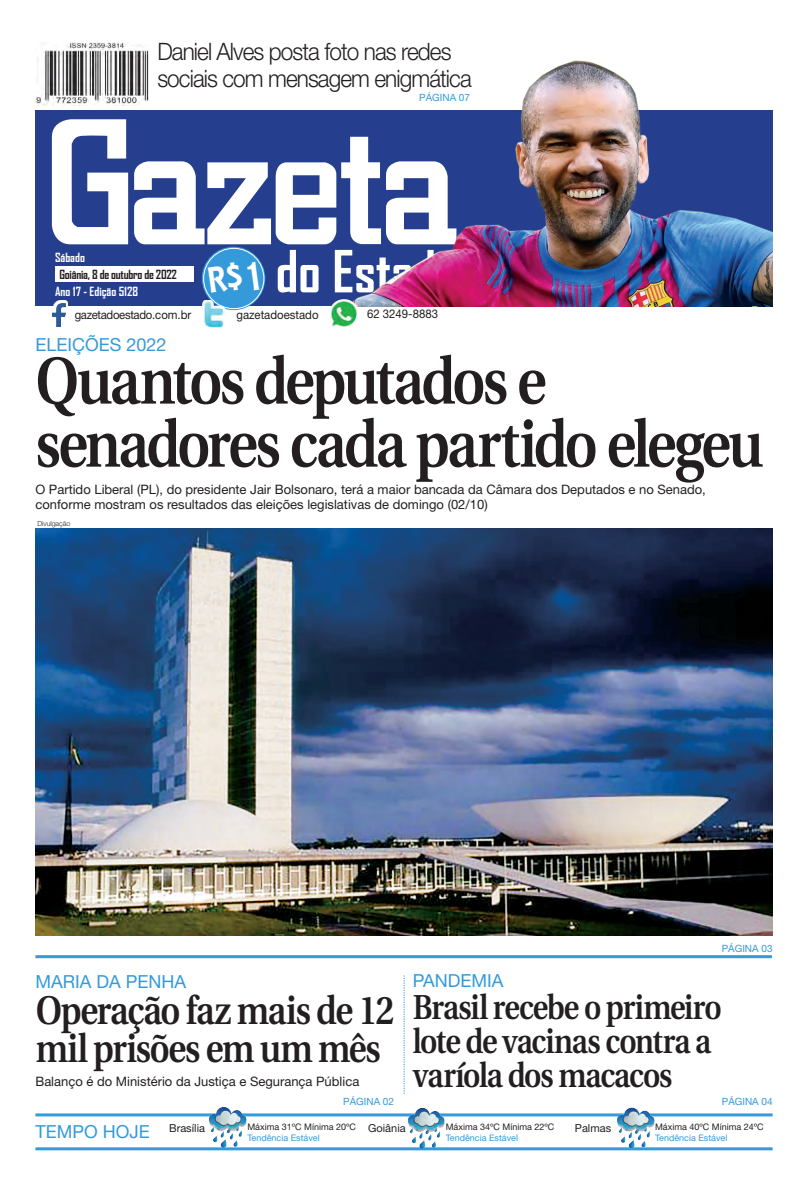
<style>
.page{position:relative;width:808px;height:1191px;background:#fff}
.page>*{position:absolute;margin:0;border:0;box-sizing:border-box;transform-origin:0 0}
.Manchete{font:600 66px/63px "Utopia";letter-spacing:-.05em;color:#231f20;scale:.86 1}
.t1{font:700 55.6px "Agency FB";color:#fff}
.Manchete-2{font:600 39.8px/38.2px "Utopia";letter-spacing:-.035em;color:#231f20;scale:.86 1}
.Manchete-3{font:600 34.6px/34px "Utopia";letter-spacing:-.035em;color:#231f20;scale:.86 1}
.t2{font:300 24px/27px "Helvetica Neue";letter-spacing:-.04em;color:#231f20;scale:.94 1}
.Retranca{font:18px "Helvetica Neue";color:#349ada}
.Legenda{font:13px "Helvetica Neue";color:#231f20}
.t3{font:700 12.1px "Agency FB";letter-spacing:-.02em;color:#231f20}
.t4{font:700 12.1px "Agency FB";color:#fff}
.t5{font:12px "Helvetica Neue";color:#231f20;scale:.95 1}
.t6{font:12px "Helvetica Neue";letter-spacing:-.03em;color:#231f20;scale:.95 1}
.Legenda-2{font:11px "Helvetica Neue";color:#231f20}
.Retranca-2{font:10px "Helvetica Neue";color:#349ada}
.Legenda-3{font:9px "Helvetica Neue";color:#231f20}
.Legenda-4{font:9px "Helvetica Neue";color:#349ada}
.Crédito_Fotógrafo{font:300 7px "Helvetica Neue";color:#231f20}
</style>
<div class="page">
<hr style="left:35px;top:1113px;width:738px;height:3px;background:#349ada">
<hr style="left:35px;top:1147px;width:738px;height:3px;background:#349ada">
<img style="left:408px;top:1108px;width:38px;height:41px">
<img style="left:209px;top:1108px;width:38px;height:40px">
<img style="left:617px;top:1108px;width:38px;height:40px">
<div style="left:35px;top:110px;width:737px;height:196px;background:#253f8e"></div>
<svg style="left:52px;top:119px;width:76px;height:125px"></svg>
<svg style="left:134px;top:161px;width:169px;height:83px"></svg>
<div style="left:55px;top:266px;width:138px;height:15px;background:#fff"></div>
<svg style="left:55px;top:300px;width:13px;height:27px"></svg>
<img style="left:52px;top:303px;width:13px;height:23px">
<svg style="left:202px;top:247px;width:63px;height:63px"></svg>
<div style="left:203px;top:248px;width:61px;height:61px;border:1px solid #fff;border-radius:50%"></div>
<img style="left:202px;top:300px;width:23px;height:29px">
<img style="left:303px;top:60px;width:469px;height:246px">
<img style="left:35px;top:43px;width:113px;height:63px">
<hr style="left:35px;top:955px;width:737px;height:3px;background:#349ada">
<div style="left:157px;top:41px;width:316px;height:52px;background:#fff"></div>
<div style="left:419px;top:91px;width:52px;height:12px;background:#fff"></div>
<img style="left:329px;top:299px;width:30px;height:28px">
<img style="left:35px;top:528px;width:737px;height:407px">
<svg style="left:404px;top:975px;width:1px;height:118px"></svg>
<div style="left:208px;top:262px;width:51px;height:31px;background:#349ada"></div>
<p class="t2" style="left:157px;top:37px;width:336px">Daniel Alves posta foto nas redes sociais com mensagem enigmática</p>
<p class="Retranca-2" style="left:419px;top:92px;width:52px">PÁGINA 07</p>
<p class="t4" style="left:55px;top:250px;width:31px">Sábado</p>
<p class="t3" style="left:59px;top:267px;width:119px">Goiânia, 8 de outubro de 2022</p>
<p class="t4" style="left:55px;top:283px;width:85px">Ano 17 - Edição 5128</p>
<p class="t1" style="left:276px;top:237px;width:184px">do Estado</p>
<p class="t6" style="left:75px;top:307px;width:124px">gazetadoestado.com.br</p>
<p class="t5" style="left:236px;top:308px;width:88px">gazetadoestado</p>
<p class="t5" style="left:367px;top:307px;width:76px">62 3249-8883</p>
<p class="Retranca" style="left:35px;top:333px;width:133px">ELEIÇÕES 2022</p>
<p class="Manchete" style="left:35px;top:350px;width:848px">Quantos deputados e senadores cada partido elegeu</p>
<p class="Legenda" style="left:35px;top:481px;width:672px">O Partido Liberal (PL), do presidente Jair Bolsonaro, terá a maior bancada da Câmara dos Deputados e no Senado,</p>
<p class="Legenda" style="left:35px;top:496px;width:454px">conforme mostram os resultados das eleições legislativas de domingo (02/10)</p>
<p class="Crédito_Fotógrafo" style="left:37px;top:519px;width:35px">Divulgação</p>
<p class="Retranca-2" style="left:722px;top:942px;width:52px">PÁGINA 03</p>
<p class="Retranca" style="left:35px;top:971px;width:152px">MARIA DA PENHA</p>
<p class="Retranca" style="left:413px;top:970px;width:92px">PANDEMIA</p>
<p class="Manchete-3" style="left:413px;top:990px;width:361px">Brasil recebe o primeiro lote de vacinas contra a varíola dos macacos</p>
<p class="Manchete-2" style="left:36px;top:991px;width:418px">Operação faz mais de 12 mil prisões em um mês</p>
<p class="Legenda" style="left:35px;top:1073px;width:325px">Balanço é do Ministério da Justiça e Segurança Pública</p>
<p class="Retranca-2" style="left:343px;top:1095px;width:52px">PÁGINA 02</p>
<p class="Retranca-2" style="left:722px;top:1095px;width:52px">PÁGINA 04</p>
<p class="Retranca" style="left:35px;top:1120px;width:116px">TEMPO HOJE</p>
<p class="Legenda-2" style="left:169px;top:1121px;width:37px">Brasília</p>
<p class="Legenda-3" style="left:247px;top:1121px;width:110px">Máxima 31ºC Mínima 20ºC</p>
<p class="Legenda-2" style="left:368px;top:1121px;width:39px">Goiânia</p>
<p class="Legenda-2" style="left:575px;top:1121px;width:38px">Palmas</p>
<p class="Legenda-4" style="left:247px;top:1132px;width:74px">Tendência Estável</p>
<p class="Legenda-3" style="left:446px;top:1121px;width:110px">Máxima 34ºC Mínima 22ºC</p>
<p class="Legenda-4" style="left:446px;top:1132px;width:74px">Tendência Estável</p>
<p class="Legenda-3" style="left:655px;top:1121px;width:110px">Máxima 40ºC Mínima 24ºC</p>
<p class="Legenda-4" style="left:655px;top:1132px;width:74px">Tendência Estável</p>
</div>
